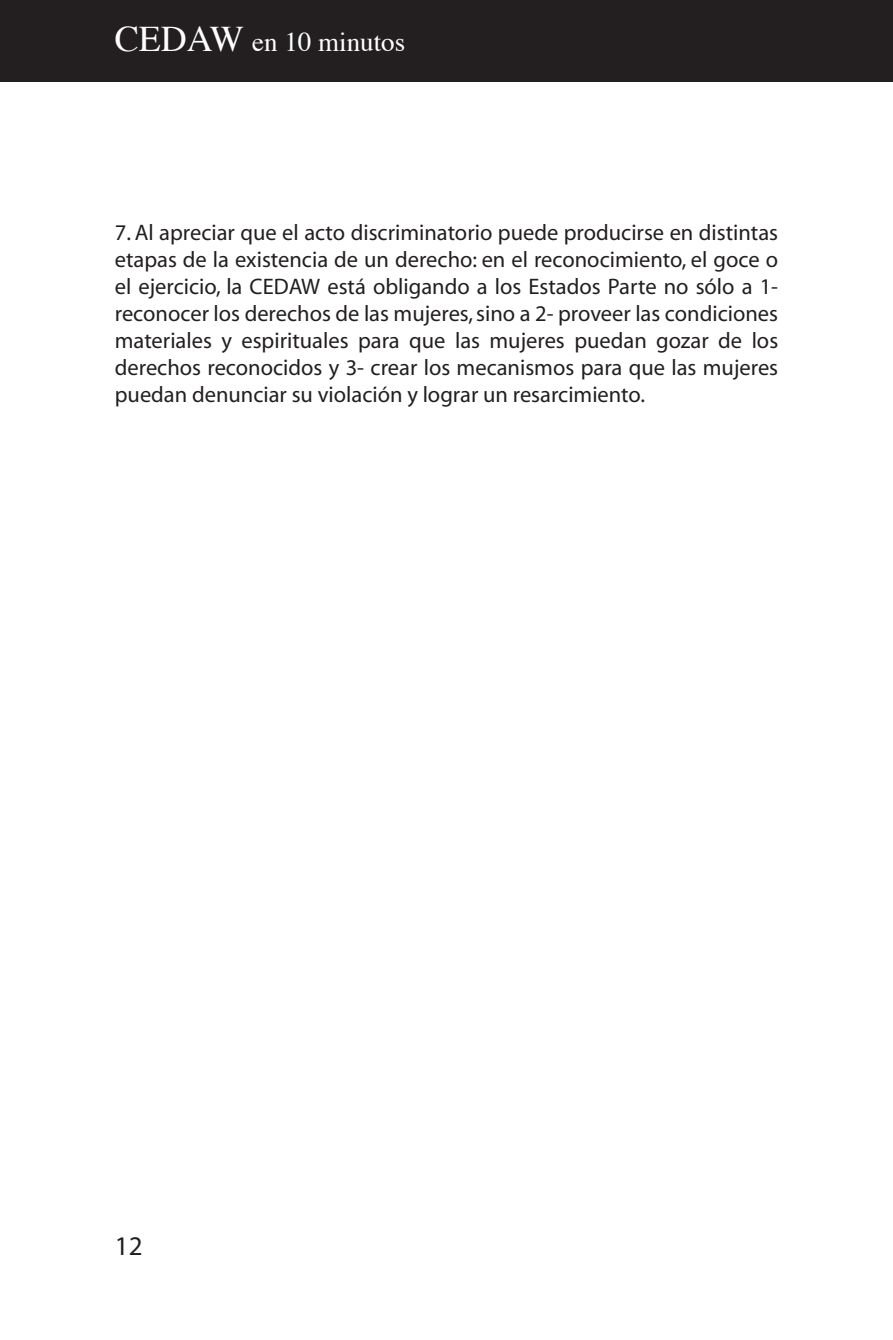
<style>
.page{position:relative;width:893px;height:1340px;background:#fff}
.page>*{position:absolute;margin:0;border:0;box-sizing:border-box;transform-origin:0 0}
.t1{font:27px "Times";color:#fff}
.t2{font:27px "Myriad";color:#231f20}
.t3{font:22.5px/27px "Myriad";color:#231f20;text-align:justify}
.s1{font-size:36px}
</style>
<div class="page">
<div style="left:0;top:0;width:893px;height:81px;background:#231f20"></div>
<p class="t1" style="left:115px;top:17px;width:292px"><span class="s1">CEDAW</span> en 10 minutos</p>
<p class="t3" style="left:115px;top:220px;width:665px">7. Al apreciar que el acto discriminatorio puede producirse en distintas etapas de la existencia de un derecho: en el reconocimiento, el goce o el ejercicio, la CEDAW está obligando a los Estados Parte no sólo a 1- reconocer los derechos de las mujeres, sino a 2- proveer las condiciones materiales y espirituales para que las mujeres puedan gozar de los derechos reconocidos y 3- crear los mecanismos para que las mujeres puedan denunciar su violación y lograr un resarcimiento.</p>
<p class="t2" style="left:115px;top:1232px;width:29px">12</p>
</div>
